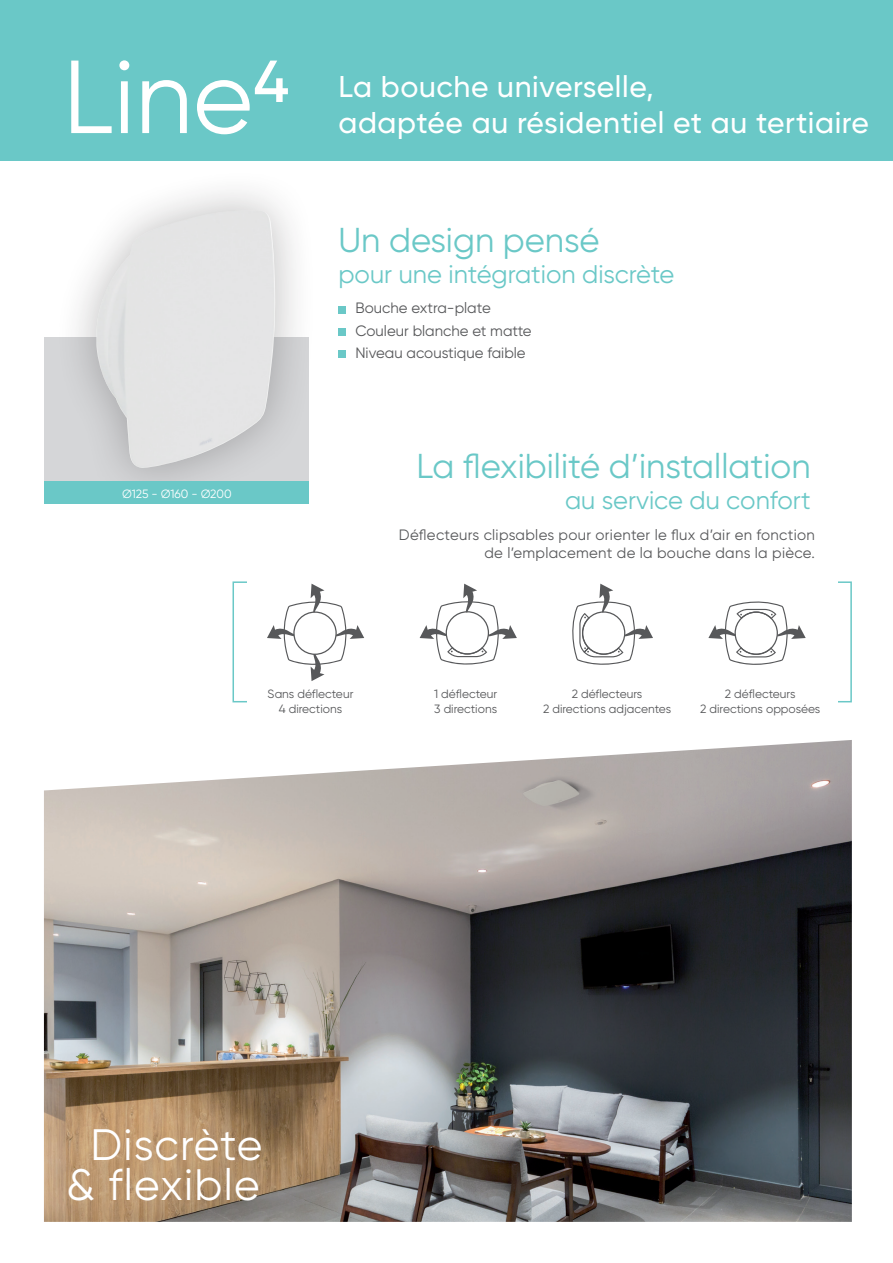
<style>
.page{position:relative;width:893px;height:1263px;background:#fff}
.page>*{position:absolute;margin:0;border:0;box-sizing:border-box;transform-origin:0 0}
.t1{font:103.5px "Gilroy";color:#fff}
.t2{font:43.95px/39.6px "Gilroy";letter-spacing:.03em;color:#fff;text-align:center}
.t3{font:34.5px "Gilroy";color:#6ac8c7}
.t4{font:500 30px/36px "Gilroy";letter-spacing:.02em;color:#fff}
.t5{font:25.5px "Gilroy";color:#6ac8c7}
.t6{font:15px/22.2px "Gilroy";letter-spacing:.015em;color:#57585a}
.t7{font:12px/15px "Gilroy";color:#57585a;text-align:center}
.t8{font:12px "Gilroy";letter-spacing:-.005em;color:#fff}
</style>
<div class="page">
<img style="left:44px;top:740px;width:808px;height:482px">
<div style="left:0;top:0;width:893px;height:161px;background:#6ac8c7"></div>
<div style="left:45px;top:337px;width:264px;height:145px;background:#d5d6d8"></div>
<div style="left:338px;top:306px;width:8px;height:7px;background:#6ac8c7"></div>
<div style="left:338px;top:328px;width:8px;height:8px;background:#6ac8c7"></div>
<div style="left:338px;top:350px;width:8px;height:8px;background:#6ac8c7"></div>
<svg style="left:267px;top:584px;width:97px;height:97px"></svg>
<svg style="left:708px;top:601px;width:98px;height:64px"></svg>
<svg style="left:420px;top:584px;width:97px;height:81px"></svg>
<svg style="left:572px;top:584px;width:81px;height:81px"></svg>
<div style="left:54px;top:169px;width:264px;height:340px;background:#231f20;opacity:.3"></div>
<img style="left:96px;top:211px;width:184px;height:258px">
<div style="left:45px;top:482px;width:264px;height:22px;background:#6ac8c7"></div>
<h1 class="t1" style="left:63px;top:34px;width:229px">Line4</h1>
<p class="t8" style="left:122px;top:486px;width:111px">Ø125 - Ø160 - Ø200</p>
<h3 class="t4" style="left:338px;top:68px;width:532px">La bouche universelle,<br>adaptée au résidentiel et au tertiaire</h3>
<h3 class="t3" style="left:338px;top:219px;width:263px">Un design pensé</h3>
<h3 class="t5" style="left:338px;top:258px;width:337px">pour une intégration discrète</h3>
<p class="t6" style="left:355px;top:297px;width:178px">Bouche extra-plate<br>Couleur blanche et matte<br>Niveau acoustique faible</p>
<h3 class="t3" style="left:416px;top:445px;width:396px">La flexibilité d’installation</h3>
<h3 class="t5" style="left:565px;top:484px;width:247px">au service du confort</h3>
<p class="t6" style="left:399px;top:525px;width:417px;line-height:18px;text-align:right">Déflecteurs clipsables pour orienter le flux d’air en fonction de l’emplacement de la bouche dans la pièce.</p>
<p class="t7" style="left:268px;top:686px;width:87px">Sans déflecteur<br>4 directions</p>
<p class="t7" style="left:434px;top:686px;width:65px;text-align:left">1 déflecteur<br>3 directions</p>
<p class="t7" style="left:543px;top:686px;width:129px">2 déflecteurs<br>2 directions adjacentes</p>
<p class="t7" style="left:700px;top:686px;width:122px">2 déflecteurs<br>2 directions opposées</p>
<h2 class="t2" style="left:66px;top:1124px;width:198px">Discrète &amp; flexible</h2>
</div>
